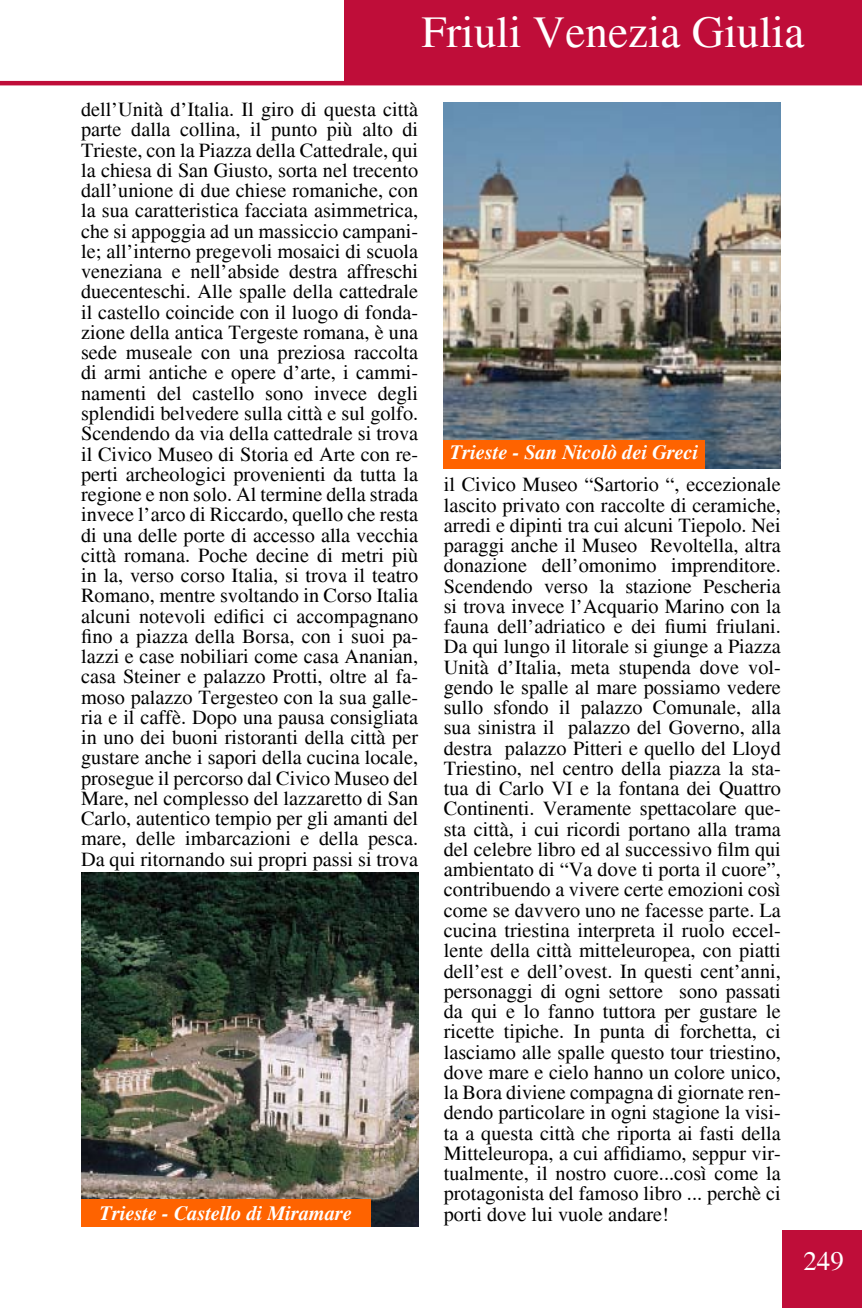
<style>
.page{position:relative;width:862px;height:1308px;background:#fff}
.page>*{position:absolute;margin:0;border:0;box-sizing:border-box;transform-origin:0 0}
.t1{font:45px "Times";color:#fff}
.t2{font:27px "Times";color:#fff}
.t3{font:20.25px/20.2px "Times";color:#000;text-align:justify}
.t4{font:italic 700 20.25px "Times";color:#fff}
</style>
<div class="page">
<div style="left:782px;top:1230px;width:79px;height:77px;background:#bf0d39"></div>
<div style="left:344px;top:0;width:517px;height:82px;background:#bf0d39"></div>
<hr style="left:0;top:81px;width:861px;height:4px;background:#bf0d39">
<img style="left:81px;top:872px;width:337px;height:354px">
<div style="left:81px;top:1199px;width:289px;height:27px;background:#fe6300"></div>
<img style="left:443px;top:102px;width:337px;height:367px">
<div style="left:443px;top:441px;width:261px;height:28px;background:#fe6300"></div>
<h1 class="t1" style="left:421px;top:7px;width:384px">Friuli Venezia Giulia</h1>
<p class="t3" style="left:81px;top:99px;width:338px">dell’Unità d’Italia. Il giro di questa città parte dalla collina, il punto più alto di Trieste, con la Piazza della Cattedrale, qui la chiesa di San Giusto, sorta nel trecento dall’unione di due chiese romaniche, con la sua caratteristica facciata asimmetrica, che si appoggia ad un massiccio campani&shy;le; all’interno pregevoli mosaici di scuola veneziana e nell’abside destra affreschi duecenteschi. Alle spalle della cattedrale il castello coincide con il luogo di fonda&shy;zione della antica Tergeste romana, è una sede museale con una preziosa raccolta di armi antiche e opere d’arte, i cammi&shy;namenti del castello sono invece degli splendidi belvedere sulla città e sul golfo.<br>Scendendo da via della cattedrale si trova il Civico Museo di Storia ed Arte con re&shy;perti archeologici provenienti da tutta la regione e non solo. Al termine della strada invece l’arco di Riccardo, quello che resta di una delle porte di accesso alla vecchia città romana. Poche decine di metri più in la, verso corso Italia, si trova il teatro Romano, mentre svoltando in Corso Italia alcuni notevoli edifici ci accompagnano fino a piazza della Borsa, con i suoi pa&shy;lazzi e case nobiliari come casa Ananian, casa Steiner e palazzo Protti, oltre al fa&shy;moso palazzo Tergesteo con la sua galle&shy;ria e il caffè. Dopo una pausa consigliata in uno dei buoni ristoranti della città per gustare anche i sapori della cucina locale, prosegue il percorso dal Civico Museo del Mare, nel complesso del lazzaretto di San Carlo, autentico tempio per gli amanti del mare, delle imbarcazioni e della pesca.<br>Da qui ritornando sui propri passi si trova</p>
<p class="t4" style="left:450px;top:440px;width:250px">Trieste - San Nicolò dei Greci</p>
<p class="t3" style="left:443px;top:474px;width:338px">il Civico Museo “Sartorio “, eccezionale lascito privato con raccolte di ceramiche, arredi e dipinti tra cui alcuni Tiepolo. Nei paraggi anche il Museo Revoltella, altra donazione dell’omonimo imprenditore.<br>Scendendo verso la stazione Pescheria si trova invece l’Acquario Marino con la fauna dell’adriatico e dei fiumi friulani.<br>Da qui lungo il litorale si giunge a Piazza Unità d’Italia, meta stupenda dove vol&shy;gendo le spalle al mare possiamo vedere sullo sfondo il palazzo Comunale, alla sua sinistra il palazzo del Governo, alla destra palazzo Pitteri e quello del Lloyd Triestino, nel centro della piazza la sta&shy;tua di Carlo VI e la fontana dei Quattro Continenti. Veramente spettacolare que&shy;sta città, i cui ricordi portano alla trama del celebre libro ed al successivo film qui ambientato di “Va dove ti porta il cuore”, contribuendo a vivere certe emozioni così come se davvero uno ne facesse parte. La cucina triestina interpreta il ruolo eccel&shy;lente della città mitteleuropea, con piatti dell’est e dell’ovest. In questi cent’anni, personaggi di ogni settore sono passati da qui e lo fanno tuttora per gustare le ricette tipiche. In punta di forchetta, ci lasciamo alle spalle questo tour triestino, dove mare e cielo hanno un colore unico, la Bora diviene compagna di giornate ren&shy;dendo particolare in ogni stagione la visi&shy;ta a questa città che riporta ai fasti della Mitteleuropa, a cui affidiamo, seppur vir&shy;tualmente, il nostro cuore...così come la protagonista del famoso libro ... perchè ci</p>
<p class="t4" style="left:100px;top:1201px;width:254px">Trieste - Castello di Miramare</p>
<p class="t3" style="left:443px;top:1203px;width:226px">porti dove lui vuole andare!</p>
<h2 class="t2" style="left:802px;top:1245px;width:42px">249</h2>
</div>
